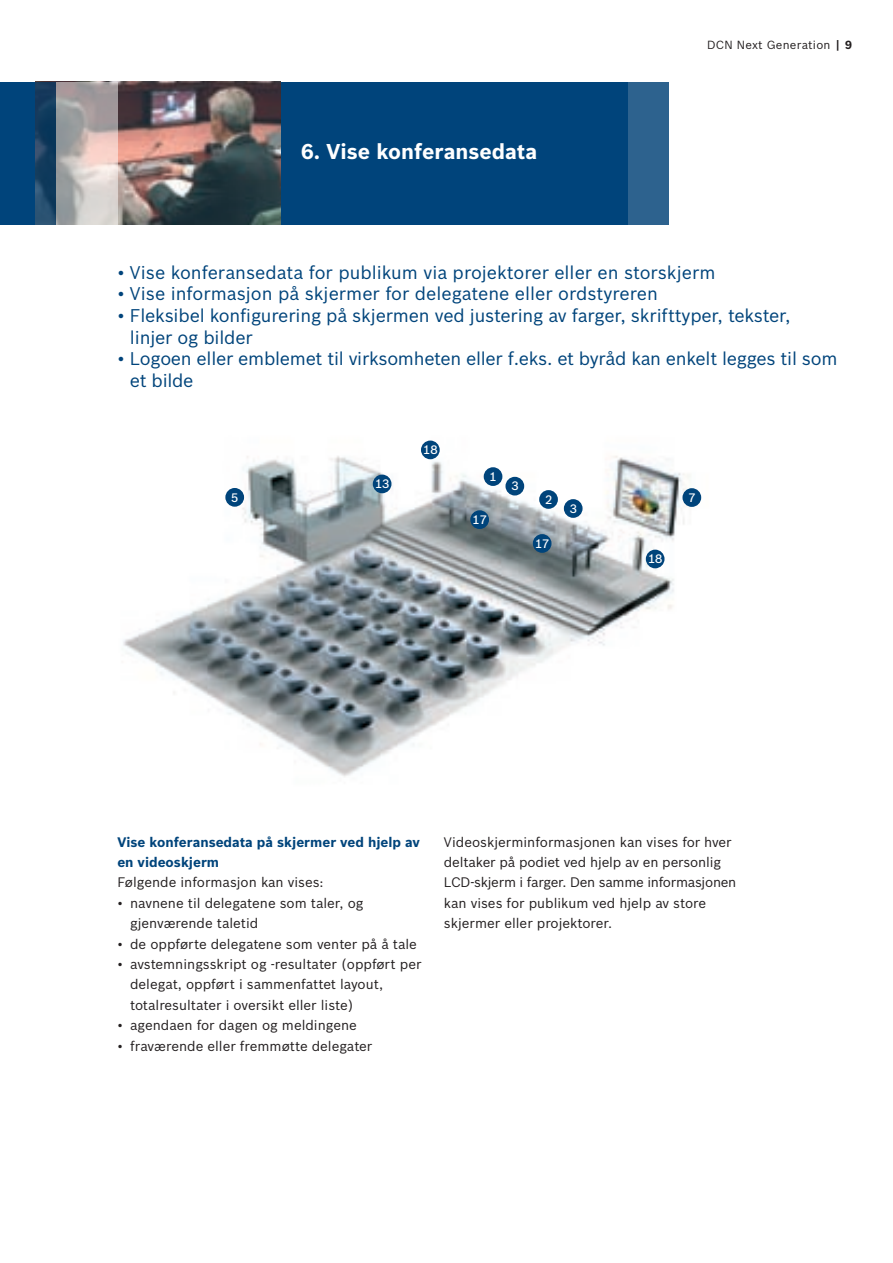
<style>
.page{position:relative;width:893px;height:1263px;background:#fff}
.page>*{position:absolute;margin:0;border:0;box-sizing:border-box;transform-origin:0 0}
.t1{font:700 21px "Bosch Sans";color:#fff}
.t2{font:18px/21.6px "Bosch Sans";letter-spacing:-.01em;color:#00447b}
.t3{font:13.5px/20.4px "Bosch Sans";color:#231f20}
.t4{font:700 13.5px/20.4px "Bosch Sans";color:#00447b}
.t5{font:500 12px "Bosch Sans";color:#fff}
.t6{font:11.55px "Bosch Sans";letter-spacing:.02em;color:#231f20}
.s1{font-weight:700}
</style>
<div class="page">
<div style="left:281px;top:82px;width:347px;height:143px;background:#00447b"></div>
<img style="left:123px;top:440px;width:579px;height:337px">
<div style="left:0;top:82px;width:36px;height:143px;background:#00447b"></div>
<div style="left:628px;top:82px;width:40px;height:143px;background:#2d628e"></div>
<img style="left:117px;top:82px;width:164px;height:143px">
<svg style="left:56px;top:82px;width:61px;height:143px;background:#bbb4b3"></svg>
<svg style="left:36px;top:82px;width:20px;height:143px;background:#173f61"></svg>
<div style="left:373px;top:475px;width:18px;height:18px;background:#00447b;border-radius:50%"></div>
<div style="left:225px;top:488px;width:19px;height:19px;background:#00447b;border-radius:50%"></div>
<div style="left:421px;top:441px;width:19px;height:18px;background:#00447b;border-radius:50%"></div>
<div style="left:484px;top:467px;width:18px;height:19px;background:#00447b;border-radius:50%"></div>
<div style="left:505px;top:477px;width:19px;height:18px;background:#00447b;border-radius:50%"></div>
<div style="left:564px;top:499px;width:19px;height:19px;background:#00447b;border-radius:50%"></div>
<div style="left:539px;top:490px;width:19px;height:19px;background:#00447b;border-radius:50%"></div>
<div style="left:533px;top:534px;width:18px;height:19px;background:#00447b;border-radius:50%"></div>
<div style="left:682px;top:488px;width:19px;height:19px;background:#00447b;border-radius:50%"></div>
<div style="left:470px;top:510px;width:19px;height:19px;background:#00447b;border-radius:50%"></div>
<div style="left:646px;top:550px;width:18px;height:18px;background:#00447b;border-radius:50%"></div>
<h1 class="t1" style="left:301px;top:138px;width:238px">6. Vise konferansedata</h1>
<p class="t6" style="left:707px;top:38px;width:146px">DCN Next Generation <span class="s1">| 9</span></p>
<h2 class="t2" style="left:117px;top:261px;width:600px">• Vise konferansedata for publikum via projektorer eller en storskjerm</h2>
<h2 class="t2" style="left:117px;top:283px;width:542px">• Vise informasjon på skjermer for delegatene eller ordstyreren</h2>
<h2 class="t2" style="left:130px;top:304px;width:662px;text-indent:-13px">• Fleksibel konfigurering på skjermen ved justering av farger, skrifttyper, tekster, linjer og bilder</h2>
<h2 class="t2" style="left:130px;top:348px;width:709px;text-indent:-13px">• Logoen eller emblemet til virksomheten eller f.eks. et byråd kan enkelt legges til som et bilde</h2>
<p class="t5" style="left:231px;top:490px;width:9px">5</p>
<p class="t5" style="left:375px;top:476px;width:16px">13</p>
<p class="t5" style="left:423px;top:442px;width:16px">18</p>
<p class="t5" style="left:490px;top:469px;width:9px">1</p>
<p class="t5" style="left:473px;top:512px;width:16px">17</p>
<p class="t5" style="left:511px;top:479px;width:9px">3</p>
<p class="t5" style="left:545px;top:492px;width:9px">2</p>
<p class="t5" style="left:535px;top:536px;width:16px">17</p>
<p class="t5" style="left:570px;top:501px;width:9px">3</p>
<p class="t5" style="left:648px;top:551px;width:16px">18</p>
<p class="t5" style="left:688px;top:490px;width:9px">7</p>
<p class="t4" style="left:117px;top:831px;width:304px">Vise konferansedata på skjermer ved hjelp av en videoskjerm</p>
<p class="t3" style="left:117px;top:872px;width:208px">Følgende informasjon kan vises:</p>
<p class="t3" style="left:130px;top:892px;width:235px;text-indent:-13px">• navnene til delegatene som taler, og gjenværende taletid</p>
<p class="t3" style="left:117px;top:933px;width:301px">• de oppførte delegatene som venter på å tale</p>
<p class="t3" style="left:130px;top:954px;width:293px;text-indent:-13px">• avstemningsskript og -resultater (oppført per delegat, oppført i sammenfattet layout, totalresultater i oversikt eller liste)</p>
<p class="t3" style="left:117px;top:1015px;width:241px">• agendaen for dagen og meldingene</p>
<p class="t3" style="left:117px;top:1035px;width:257px">• fraværende eller fremmøtte delegater</p>
<p class="t3" style="left:444px;top:831px;width:294px">Videoskjerminformasjonen kan vises for hver deltaker på podiet ved hjelp av en personlig LCD-skjerm i farger. Den samme informasjonen kan vises for publikum ved hjelp av store skjermer eller projektorer.</p>
</div>
